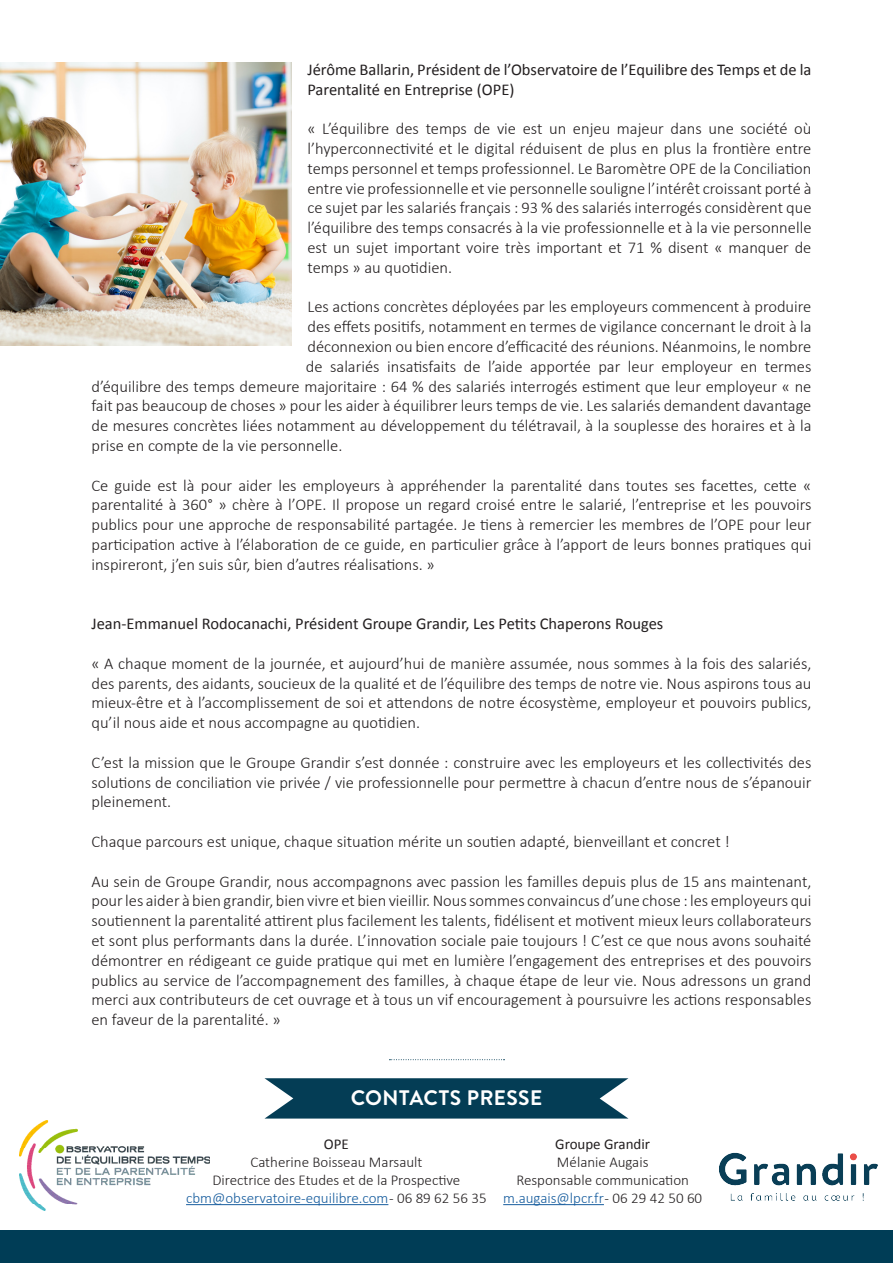
<style>
.page{position:relative;width:893px;height:1263px;background:#fff}
.page>*{position:absolute;margin:0;border:0;box-sizing:border-box;transform-origin:0 0}
.t1{font:700 21px "Brandon Text";letter-spacing:.02em;color:#fff}
.t2{font:300 16.5px/19.8px "Calibri";color:#231f20;text-align:justify}
.t3{font:16.5px/19.8px "Calibri";color:#231f20}
.t4{font:300 15px "Calibri";color:#231f20}
.t5{font:300 15px "Calibri";color:#175d9e}
.t6{font:15px "Calibri";color:#231f20}
.s1{color:#231f20}
</style>
<div class="page">
<div style="left:0;top:1231px;width:893px;height:32px;background:#003d56"></div>
<svg style="left:389px;top:1059px;width:115px;height:1px"></svg>
<img style="left:0;top:62px;width:291px;height:284px">
<svg style="left:264px;top:1078px;width:364px;height:40px;background:#194d63"></svg>
<hr style="left:503px;top:1204px;width:101px;height:1px;background:#175d9e">
<img style="left:719px;top:1152px;width:159px;height:49px">
<img style="left:19px;top:1121px;width:191px;height:89px">
<hr style="left:186px;top:1204px;width:202px;height:1px;background:#175d9e">
<p class="t3" style="left:307px;top:59px;width:505px">Jérôme Ballarin, Président de l’Observatoire de l’Equilibre des Temps et de la<br>Parentalité en Entreprise (OPE)</p>
<p class="t2" style="left:307px;top:119px;width:506px">« L’équilibre des temps de vie est un enjeu majeur dans une société où l’hyperconnectivité et le digital réduisent de plus en plus la frontière entre temps personnel et temps professionnel. Le Baromètre OPE de la Conciliation entre vie professionnelle et vie personnelle souligne l’intérêt croissant porté à ce sujet par les salariés français : 93 % des salariés interrogés considèrent que l’équilibre des temps consacrés à la vie professionnelle et à la vie personnelle est un sujet important voire très important et 71 % disent « manquer de temps » au quotidien.</p>
<p class="t2" style="left:307px;top:297px;width:505px">Les actions concrètes déployées par les employeurs commencent à produire</p>
<p class="t2" style="left:307px;top:317px;width:506px">des effets positifs, notamment en termes de vigilance concernant le droit à la</p>
<p class="t2" style="left:307px;top:336px;width:506px">déconnexion ou bien encore d’efficacité des réunions. Néanmoins, le nombre</p>
<p class="t2" style="left:306px;top:356px;width:507px">de salariés insatisfaits de l’aide apportée par leur employeur en termes</p>
<p class="t2" style="left:91px;top:376px;width:721px">d’équilibre des temps demeure majoritaire : 64 % des salariés interrogés estiment que leur employeur « ne</p>
<p class="t2" style="left:91px;top:396px;width:721px">fait pas beaucoup de choses » pour les aider à équilibrer leurs temps de vie. Les salariés demandent davantage</p>
<p class="t2" style="left:91px;top:416px;width:721px">de mesures concrètes liées notamment au développement du télétravail, à la souplesse des horaires et à la</p>
<p class="t2" style="left:91px;top:435px;width:253px">prise en compte de la vie personnelle.</p>
<p class="t2" style="left:91px;top:475px;width:721px">Ce guide est là pour aider les employeurs à appréhender la parentalité dans toutes ses facettes, cette « parentalité à 360° » chère à l’OPE. Il propose un regard croisé entre le salarié, l’entreprise et les pouvoirs publics pour une approche de responsabilité partagée. Je tiens à remercier les membres de l’OPE pour leur participation active à l’élaboration de ce guide, en particulier grâce à l’apport de leurs bonnes pratiques qui inspireront, j’en suis sûr, bien d’autres réalisations. »</p>
<p class="t3" style="left:91px;top:613px;width:573px">Jean-Emmanuel Rodocanachi, Président Groupe Grandir, Les Petits Chaperons Rouges</p>
<p class="t2" style="left:91px;top:653px;width:722px">« A chaque moment de la journée, et aujourd’hui de manière assumée, nous sommes à la fois des salariés, des parents, des aidants, soucieux de la qualité et de l’équilibre des temps de notre vie. Nous aspirons tous au mieux-être et à l’accomplissement de soi et attendons de notre écosystème, employeur et pouvoirs publics, qu’il nous aide et nous accompagne au quotidien.</p>
<p class="t2" style="left:91px;top:752px;width:722px">C’est la mission que le Groupe Grandir s’est donnée : construire avec les employeurs et les collectivités des solutions de conciliation vie privée / vie professionnelle pour permettre à chacun d’entre nous de s’épanouir pleinement.</p>
<p class="t2" style="left:91px;top:831px;width:640px">Chaque parcours est unique, chaque situation mérite un soutien adapté, bienveillant et concret !</p>
<p class="t2" style="left:91px;top:871px;width:722px">Au sein de Groupe Grandir, nous accompagnons avec passion les familles depuis plus de 15 ans maintenant, pour les aider à bien grandir, bien vivre et bien vieillir. Nous sommes convaincus d’une chose : les employeurs qui soutiennent la parentalité attirent plus facilement les talents, fidélisent et motivent mieux leurs collaborateurs et sont plus performants dans la durée. L’innovation sociale paie toujours ! C’est ce que nous avons souhaité démontrer en rédigeant ce guide pratique qui met en lumière l’engagement des entreprises et des pouvoirs publics au service de l’accompagnement des familles, à chaque étape de leur vie. Nous adressons un grand merci aux contributeurs de cet ouvrage et à tous un vif encouragement à poursuivre les actions responsables en faveur de la parentalité. »</p>
<p class="t1" style="left:351px;top:1083px;width:193px">CONTACTS PRESSE</p>
<p class="t6" style="left:324px;top:1133px;width:27px">OPE</p>
<p class="t4" style="left:250px;top:1152px;width:174px">Catherine Boisseau Marsault</p>
<p class="t4" style="left:212px;top:1170px;width:250px">Directrice des Etudes et de la Prospective</p>
<p class="t5" style="left:186px;top:1188px;width:302px">cbm@observatoire-equilibre.com <span class="s1">- 06 89 62 56 35</span></p>
<p class="t6" style="left:555px;top:1133px;width:96px">Groupe Grandir</p>
<p class="t4" style="left:557px;top:1152px;width:93px">Mélanie Augais</p>
<p class="t4" style="left:516px;top:1170px;width:174px">Responsable communication</p>
<p class="t5" style="left:503px;top:1188px;width:201px">m.augais@lpcr.fr <span class="s1">- 06 29 42 50 60</span></p>
</div>
